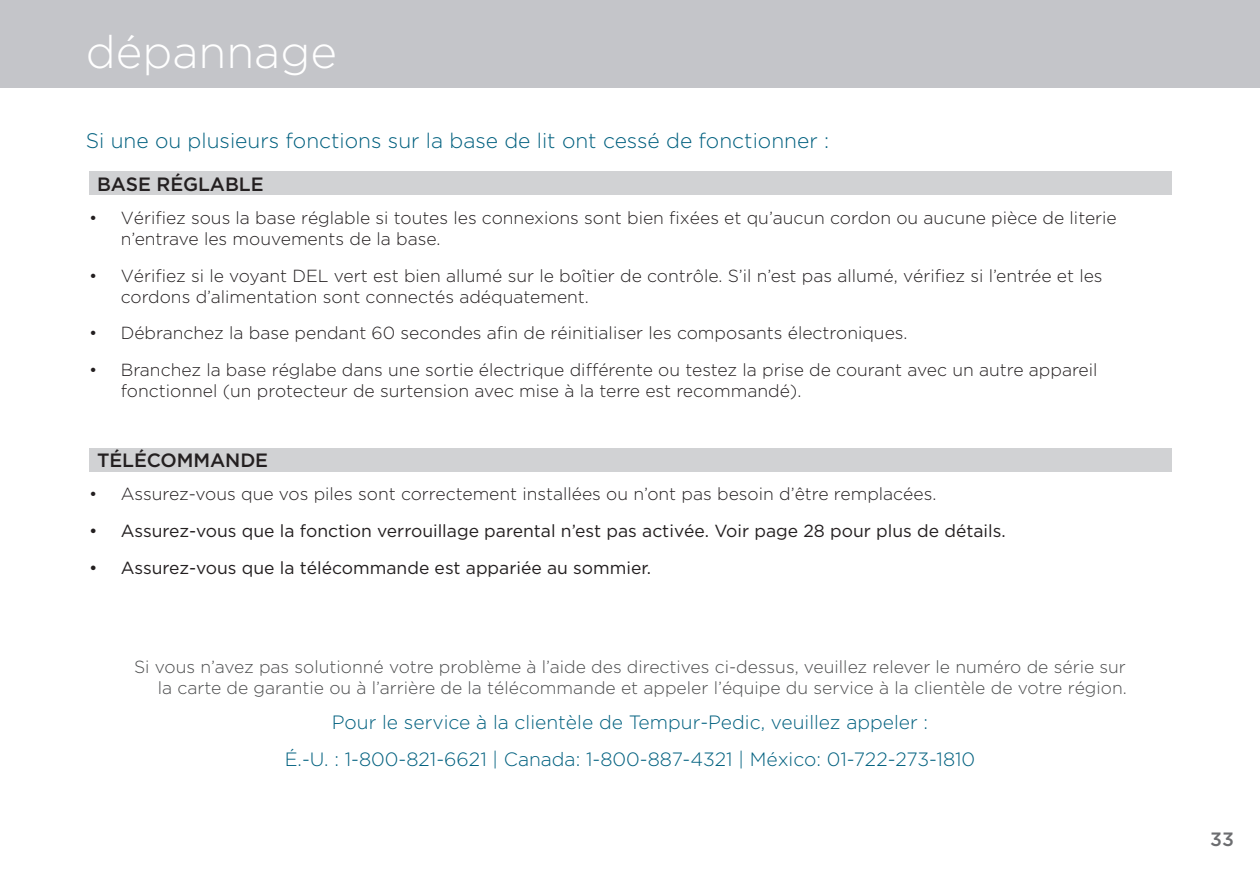
<style>
.page{position:relative;width:1260px;height:882px;background:#fff}
.page>*{position:absolute;margin:0;border:0;box-sizing:border-box;transform-origin:0 0}
.Section_Header{font:300 45.5px "Gotham";color:#fff}
.Intro_Subheader{font:300 21px "Gotham";color:#00607f}
.t1{font:300 19.25px "Gotham";color:#00607f}
.Step{font:500 19.25px "Gotham";letter-spacing:-.005em;color:#231f20}
.t2{font:500 19.25px "Gotham";color:#6c6d70}
.t3{font:300 17.5px/21px "Gotham";color:#231f20}
.t4{font:300 17.5px/21px "Gotham";color:#4b4c4d;text-align:right}
.t5{font:17.5px "Gotham";color:#231f20}
</style>
<div class="page">
<div style="left:0;top:0;width:1260px;height:88px;background:#c4c5c9"></div>
<div style="left:89px;top:172px;width:1083px;height:23px;background:#d1d2d4"></div>
<div style="left:89px;top:448px;width:1083px;height:24px;background:#d1d2d4"></div>
<p class="Section_Header" style="left:86px;top:27px;width:253px">dépannage</p>
<p class="Intro_Subheader" style="left:86px;top:129px;width:745px">Si une ou plusieurs fonctions sur la base de lit ont cessé de fonctionner :</p>
<p class="Step" style="left:97px;top:173px;width:168px">BASE RÉGLABLE</p>
<p class="t3" style="left:121px;top:207px;width:998px;text-indent:-32px">• Vérifiez sous la base réglable si toutes les connexions sont bien fixées et qu’aucun cordon ou aucune pièce de literie n’entrave les mouvements de la base.</p>
<p class="t3" style="left:121px;top:265px;width:983px;text-indent:-32px">• Vérifiez si le voyant DEL vert est bien allumé sur le boîtier de contrôle. S’il n’est pas allumé, vérifiez si l’entrée et les cordons d’alimentation sont connectés adéquatement.</p>
<p class="t3" style="left:89px;top:323px;width:820px">• Débranchez la base pendant 60 secondes afin de réinitialiser les composants électroniques.</p>
<p class="t3" style="left:121px;top:359px;width:978px;text-indent:-32px">• Branchez la base réglabe dans une sortie électrique différente ou testez la prise de courant avec un autre appareil fonctionnel (un protecteur de surtension avec mise à la terre est recommandé).</p>
<p class="Step" style="left:97px;top:449px;width:173px">TÉLÉCOMMANDE</p>
<p class="t3" style="left:89px;top:484px;width:849px">• Assurez-vous que vos piles sont correctement installées ou n’ont pas besoin d’être remplacées.</p>
<p class="t5" style="left:89px;top:521px;width:918px">• Assurez-vous que la fonction verrouillage parental n’est pas activée. Voir page 28 pour plus de détails.</p>
<p class="t5" style="left:89px;top:558px;width:564px">• Assurez-vous que la télécommande est appariée au sommier.</p>
<p class="t4" style="left:134px;top:656px;width:994px">Si vous n’avez pas solutionné votre problème à l’aide des directives ci-dessus, veuillez relever le numéro de série sur la carte de garantie ou à l’arrière de la télécommande et appeler l’équipe du service à la clientèle de votre région.</p>
<p class="t1" style="left:332px;top:712px;width:598px">Pour le service à la clientèle de Tempur-Pedic, veuillez appeler :</p>
<p class="t1" style="left:285px;top:748px;width:692px">É.-U. : 1-800-821-6621 | Canada: 1-800-887-4321 | México: 01-722-273-1810</p>
<p class="t2" style="left:1210px;top:828px;width:25px">33</p>
</div>
